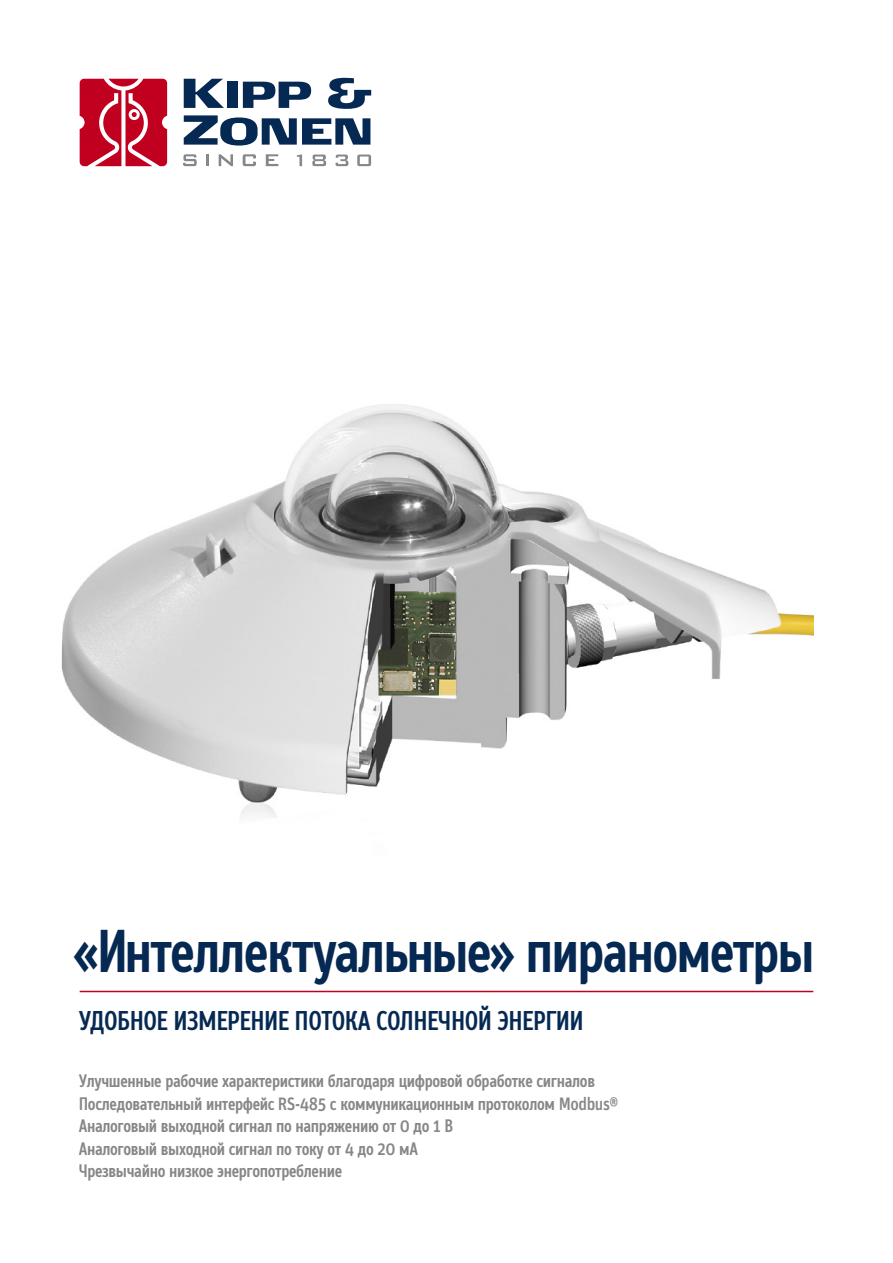
<style>
.page{position:relative;width:893px;height:1263px;background:#fff}
.page>*{position:absolute;margin:0;border:0;box-sizing:border-box;transform-origin:0 0}
.t1{font:700 60px "Scada";letter-spacing:-.04em;color:#062954;scale:.8 1}
.t2{font:700 27px "Scada";letter-spacing:-.025em;color:#062954;scale:.8 1}
.t3{font:700 18px/22.5px "Scada";letter-spacing:-.025em;color:#868788;scale:.8 1}
.s1{font-family:"Unit Pro";font-weight:500}
</style>
<div class="page">
<hr style="left:80px;top:991px;width:733px;height:1px;background:#c1001f">
<svg style="left:183px;top:154px;width:14px;height:12px"></svg>
<svg style="left:206px;top:154px;width:3px;height:12px"></svg>
<svg style="left:219px;top:154px;width:14px;height:12px"></svg>
<svg style="left:243px;top:154px;width:13px;height:12px"></svg>
<svg style="left:266px;top:154px;width:12px;height:12px"></svg>
<svg style="left:297px;top:154px;width:5px;height:12px"></svg>
<svg style="left:312px;top:155px;width:14px;height:11px"></svg>
<svg style="left:336px;top:155px;width:12px;height:11px"></svg>
<svg style="left:357px;top:155px;width:14px;height:11px"></svg>
<svg style="left:184px;top:79px;width:40px;height:29px"></svg>
<div style="left:227px;top:82px;width:10px;height:26px;background:#062954"></div>
<svg style="left:243px;top:82px;width:68px;height:26px"></svg>
<svg style="left:328px;top:78px;width:43px;height:31px"></svg>
<svg style="left:184px;top:115px;width:186px;height:31px"></svg>
<svg style="left:80px;top:79px;width:87px;height:87px;background:#cc314a"></svg>
<img style="left:61px;top:404px;width:752px;height:414px">
<h1 class="t1" style="left:74px;top:914px;width:928px">«Интеллектуальные» пиранометры</h1>
<h2 class="t2" style="left:79px;top:1004px;width:633px">УДОБНОЕ ИЗМЕРЕНИЕ ПОТОКА СОЛНЕЧНОЙ ЭНЕРГИИ</h2>
<p class="t3" style="left:79px;top:1070px;width:676px">Улучшенные рабочие характеристики благодаря цифровой обработке сигналов Последовательный интерфейс <span class="s1">RS-485</span> с коммуникационным протоколом <span class="s1">Modbus® </span>Аналоговый выходной сигнал по напряжению от <span class="s1">0</span> до <span class="s1">1</span> В<br>Аналоговый выходной сигнал по току от <span class="s1">4</span> до <span class="s1">20</span> мА<br>Чрезвычайно низкое энергопотребление</p>
</div>
